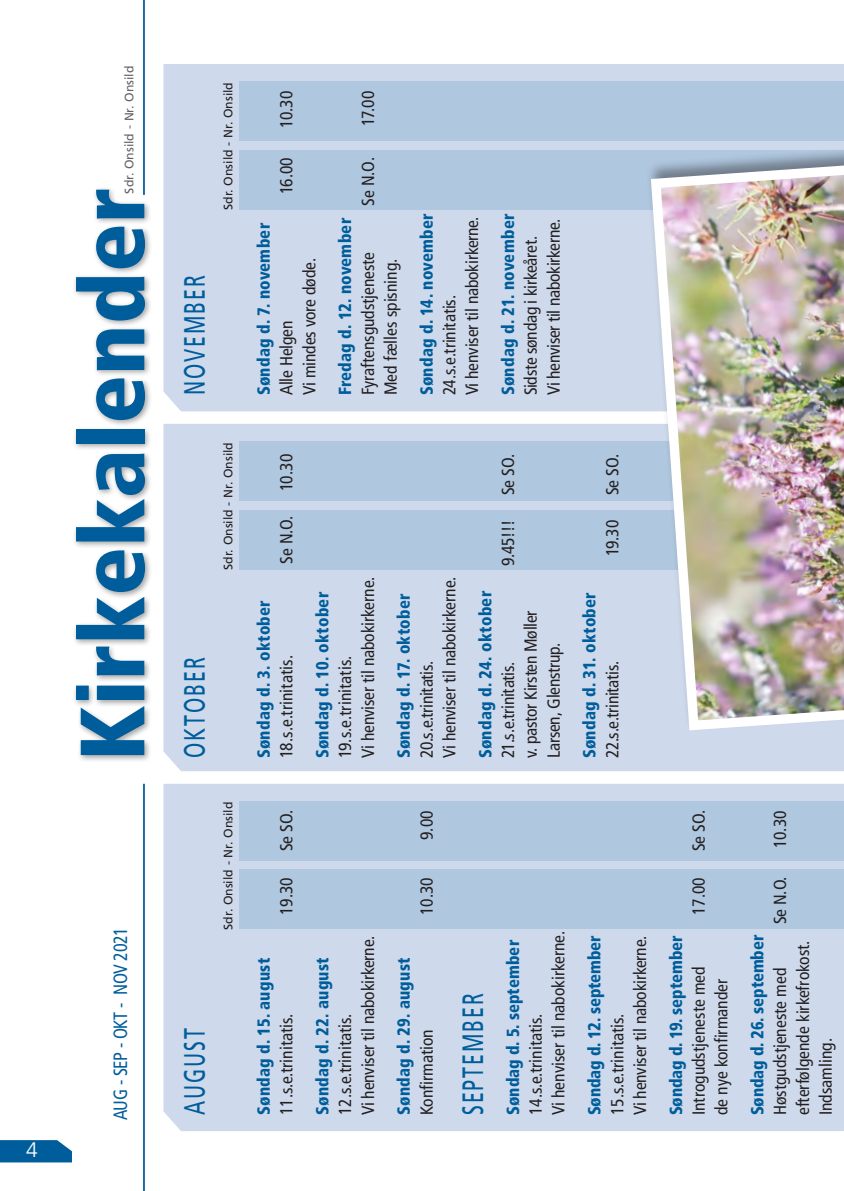
<style>
.page{position:relative;width:844px;height:1191px;background:#fff}
.page>*{position:absolute;margin:0;border:0;box-sizing:border-box;transform-origin:0 0}
.t1{font:900 condensed 91px "Frutiger";color:#005d9c}
.t2{font:29.4px "Frutiger";letter-spacing:.1em;color:#005d9c;scale:.67 1}
.t3{font:300 21px "Frutiger";color:#fff}
.t4{font:condensed 19.25px "Frutiger LT";letter-spacing:-.02em;color:#005d9c;scale:.94 1}
.t5{font:condensed 17.5px/22.8px "Frutiger";letter-spacing:-.005em;color:#231f20}
.t6{font:900 condensed 17.5px "Frutiger";letter-spacing:.01em;color:#005d9c;scale:.95 1}
.t7{font:12.25px "Frutiger";color:#231f20}
.t8{font:12.25px "Frutiger";color:#636366}
</style>
<div class="page">
<svg style="left:0;top:1140px;width:72px;height:22px"></svg>
<div style="left:163px;top:64px;width:680px;height:347px;background:#cedaeb"></div>
<div style="left:163px;top:424px;width:680px;height:347px;background:#cedaeb"></div>
<div style="left:163px;top:783px;width:680px;height:348px;background:#cedaeb"></div>
<div style="left:239px;top:869px;width:604px;height:60px;background:#afc7df"></div>
<div style="left:239px;top:510px;width:604px;height:59px;background:#afc7df"></div>
<div style="left:239px;top:150px;width:604px;height:59px;background:#afc7df"></div>
<div style="left:239px;top:801px;width:604px;height:59px;background:#afc7df"></div>
<div style="left:239px;top:441px;width:604px;height:59px;background:#afc7df"></div>
<div style="left:239px;top:81px;width:604px;height:60px;background:#afc7df"></div>
<hr style="left:143px;top:0;width:2px;height:195px;background:#005d9c">
<div style="left:72px;top:186px;width:80px;height:576px;background:#231f20;opacity:.4"></div>
<hr style="left:143px;top:783px;width:2px;height:408px;background:#005d9c">
<div style="left:645px;top:136px;width:198px;height:595px;background:#231f20;opacity:.45"></div>
<img style="left:645px;top:149px;width:198px;height:586px">
<p class="t8" style="left:122px;top:193px;width:129px;rotate:-90deg">Sdr. Onsild - Nr. Onsild</p>
<h1 class="t1" style="left:58px;top:761px;width:575px;rotate:-90deg">Kirkekalender</h1>
<p class="t3" style="left:26px;top:1138px;width:13px">4</p>
<p class="t4" style="left:109px;top:1119px;width:207px;rotate:-90deg">AUG - SEP - OKT - NOV 2021</p>
<p class="t7" style="left:221px;top:210px;width:129px;rotate:-90deg">Sdr. Onsild - Nr. Onsild</p>
<h2 class="t2" style="left:177px;top:395px;width:181px;rotate:-90deg">NOVEMBER</h2>
<p class="t7" style="left:221px;top:570px;width:129px;rotate:-90deg">Sdr. Onsild - Nr. Onsild</p>
<h2 class="t2" style="left:177px;top:758px;width:152px;rotate:-90deg">OKTOBER</h2>
<p class="t7" style="left:221px;top:929px;width:129px;rotate:-90deg">Sdr. Onsild - Nr. Onsild</p>
<h2 class="t2" style="left:177px;top:1115px;width:132px;rotate:-90deg">AUGUST</h2>
<p class="t5" style="left:275px;top:128px;width:38px;rotate:-90deg">10.30</p>
<p class="t5" style="left:356px;top:126px;width:37px;rotate:-90deg">17.00</p>
<p class="t5" style="left:275px;top:194px;width:39px;rotate:-90deg">16.00</p>
<p class="t5" style="left:356px;top:206px;width:50px;rotate:-90deg">Se N.O.</p>
<p class="t6" style="left:253px;top:395px;width:183px;rotate:-90deg">Søndag d. 7. november</p>
<p class="t5" style="left:298px;top:395px;width:139px;rotate:-90deg">Vi mindes vore døde.</p>
<p class="t5" style="left:275px;top:395px;width:76px;rotate:-90deg">Alle Helgen</p>
<p class="t6" style="left:334px;top:395px;width:188px;rotate:-90deg">Fredag d. 12. november</p>
<p class="t5" style="left:356px;top:395px;width:145px;rotate:-90deg">Fyraftensgudstjeneste</p>
<p class="t5" style="left:379px;top:395px;width:138px;rotate:-90deg">Med fælles spisning.</p>
<p class="t6" style="left:416px;top:395px;width:193px;rotate:-90deg">Søndag d. 14. november</p>
<p class="t5" style="left:438px;top:395px;width:181px;rotate:-90deg">24.s.e.trinitatis.<br>Vi henviser til nabokirkerne.</p>
<p class="t6" style="left:497px;top:395px;width:193px;rotate:-90deg">Søndag d. 21. november</p>
<p class="t5" style="left:519px;top:395px;width:178px;rotate:-90deg">Sidste søndag i kirkeåret.<br>Vi henviser til nabokirkerne.</p>
<p class="t5" style="left:275px;top:491px;width:39px;rotate:-90deg">10.30</p>
<p class="t5" style="left:496px;top:495px;width:43px;rotate:-90deg">Se SO.</p>
<p class="t5" style="left:601px;top:495px;width:43px;rotate:-90deg">Se SO.</p>
<p class="t5" style="left:275px;top:564px;width:49px;rotate:-90deg">Se N.O.</p>
<p class="t5" style="left:496px;top:566px;width:48px;rotate:-90deg">9.45!!!</p>
<p class="t5" style="left:601px;top:556px;width:37px;rotate:-90deg">19.30</p>
<p class="t6" style="left:253px;top:758px;width:168px;rotate:-90deg">Søndag d. 3. oktober</p>
<p class="t5" style="left:275px;top:758px;width:105px;rotate:-90deg">18.s.e.trinitatis.</p>
<p class="t5" style="left:334px;top:758px;width:183px;rotate:-90deg">19.s.e.trinitatis.<br>Vi henviser til nabokirkerne.</p>
<p class="t6" style="left:312px;top:758px;width:177px;rotate:-90deg">Søndag d. 10. oktober</p>
<p class="t5" style="left:415px;top:758px;width:183px;rotate:-90deg">20.s.e.trinitatis.<br>Vi henviser til nabokirkerne.</p>
<p class="t6" style="left:393px;top:758px;width:175px;rotate:-90deg">Søndag d. 17. oktober</p>
<p class="t6" style="left:474px;top:758px;width:178px;rotate:-90deg">Søndag d. 24. oktober</p>
<p class="t5" style="left:496px;top:758px;width:98px;rotate:-90deg">21.s.e.trinitatis.</p>
<p class="t5" style="left:519px;top:758px;width:149px;rotate:-90deg">v. pastor Kirsten Møller<br>Larsen, Glenstrup.</p>
<p class="t6" style="left:579px;top:758px;width:176px;rotate:-90deg">Søndag d. 31. oktober</p>
<p class="t5" style="left:601px;top:758px;width:99px;rotate:-90deg">22.s.e.trinitatis.</p>
<p class="t5" style="left:275px;top:851px;width:43px;rotate:-90deg">Se SO.</p>
<p class="t5" style="left:415px;top:840px;width:31px;rotate:-90deg">9.00</p>
<p class="t5" style="left:687px;top:851px;width:43px;rotate:-90deg">Se SO.</p>
<p class="t5" style="left:768px;top:848px;width:39px;rotate:-90deg">10.30</p>
<p class="t5" style="left:275px;top:915px;width:39px;rotate:-90deg">19.30</p>
<p class="t5" style="left:415px;top:915px;width:39px;rotate:-90deg">10.30</p>
<p class="t5" style="left:687px;top:915px;width:39px;rotate:-90deg">17.00</p>
<p class="t5" style="left:768px;top:924px;width:49px;rotate:-90deg">Se N.O.</p>
<p class="t6" style="left:253px;top:1115px;width:167px;rotate:-90deg">Søndag d. 15. august</p>
<p class="t5" style="left:275px;top:1115px;width:103px;rotate:-90deg">11.s.e.trinitatis.</p>
<p class="t5" style="left:334px;top:1115px;width:181px;rotate:-90deg">12.s.e.trinitatis.<br>Vi henviser til nabokirkerne.</p>
<p class="t6" style="left:312px;top:1115px;width:168px;rotate:-90deg">Søndag d. 22. august</p>
<p class="t6" style="left:393px;top:1115px;width:168px;rotate:-90deg">Søndag d. 29. august</p>
<p class="t5" style="left:415px;top:1115px;width:87px;rotate:-90deg">Konfirmation</p>
<h2 class="t2" style="left:455px;top:1115px;width:184px;rotate:-90deg">SEPTEMBER</h2>
<p class="t6" style="left:502px;top:1115px;width:186px;rotate:-90deg">Søndag d. 5. september</p>
<p class="t5" style="left:524px;top:1115px;width:185px;rotate:-90deg">14.s.e.trinitatis.<br>Vi henviser til nabokirkerne.</p>
<p class="t6" style="left:583px;top:1115px;width:191px;rotate:-90deg">Søndag d. 12. september</p>
<p class="t5" style="left:606px;top:1115px;width:181px;rotate:-90deg">15.s.e.trinitatis.<br>Vi henviser til nabokirkerne.</p>
<p class="t6" style="left:665px;top:1115px;width:190px;rotate:-90deg">Søndag d. 19. september</p>
<p class="t5" style="left:687px;top:1115px;width:150px;rotate:-90deg">Introgudstjeneste med</p>
<p class="t5" style="left:710px;top:1115px;width:138px;rotate:-90deg">de nye konfirmander</p>
<p class="t6" style="left:746px;top:1115px;width:191px;rotate:-90deg">Søndag d. 26. september</p>
<p class="t5" style="left:791px;top:1115px;width:176px;rotate:-90deg">efterfølgende kirkefrokost.</p>
<p class="t5" style="left:768px;top:1115px;width:149px;rotate:-90deg">Høstgudstjeneste med</p>
<p class="t5" style="left:814px;top:1115px;width:79px;rotate:-90deg">Indsamling.</p>
</div>
